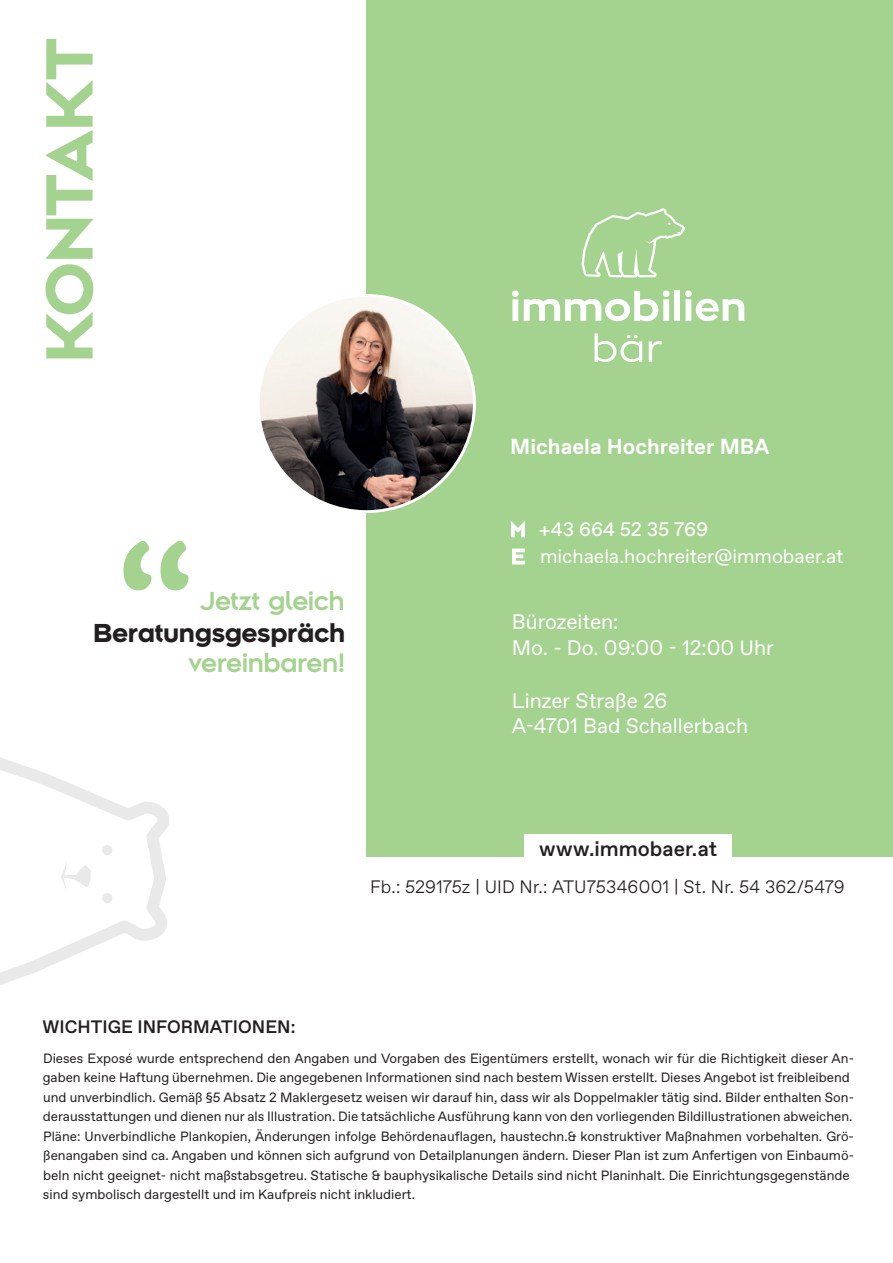
<style>
.page{position:relative;width:893px;height:1263px;background:#fff}
.page>*{position:absolute;margin:0;border:0;box-sizing:border-box;transform-origin:0 0}
.t1{font:700 63px "Bonn BF";letter-spacing:-.005em;color:#a4d28f}
.t2{font:500 24.6px "Bonn BF";letter-spacing:.005em;color:#a4d28f}
.t3{font:700 24.6px "Bonn BF";letter-spacing:.01em;color:#231f20}
.t4{font:700 21.75px "Favorit Pro";color:#fff}
.t5{font:21px/25px "Favorit Pro";letter-spacing:-.005em;color:#fff}
.t6{font:500 21px "Favorit Pro";color:#231f20}
.t7{font:19.5px "Favorit Pro";color:#fff}
.t8{font:19.5px "Favorit Pro";color:#fff}
.t9{font:300 18px "Favorit Pro";letter-spacing:.005em;color:#231f20}
.t10{font:500 18px "Favorit Pro";color:#231f20}
.t11{font:13.5px/19.5px "Favorit Pro";color:#231f20}
</style>
<div class="page">
<div style="left:366px;top:0;width:527px;height:857px;background:#a4d28f"></div>
<svg style="left:582px;top:208px;width:103px;height:69px"></svg>
<svg style="left:594px;top:333px;width:48px;height:29px"></svg>
<svg style="left:649px;top:341px;width:13px;height:21px"></svg>
<div style="left:674px;top:291px;width:6px;height:30px;background:#fff"></div>
<svg style="left:685px;top:290px;width:59px;height:31px"></svg>
<svg style="left:512px;top:290px;width:158px;height:31px"></svg>
<svg style="left:0;top:757px;width:169px;height:228px"></svg>
<div style="left:525px;top:834px;width:207px;height:35px;background:#fff"></div>
<svg style="left:123px;top:540px;width:66px;height:50px"></svg>
<svg style="left:511px;top:521px;width:14px;height:16px"></svg>
<svg style="left:512px;top:548px;width:13px;height:16px"></svg>
<img style="left:258px;top:295px;width:216px;height:217px;border-radius:108px">
<h1 class="t1" style="left:28px;top:362px;width:325px;rotate:-90deg">KONTAKT</h1>
<h2 class="t2" style="left:200px;top:585px;width:146px">Jetzt gleich</h2>
<h2 class="t3" style="left:94px;top:617px;width:253px">Beratungsgespräch</h2>
<h2 class="t2" style="left:188px;top:647px;width:158px">vereinbaren!</h2>
<h3 class="t4" style="left:510px;top:432px;width:261px">Michaela Hochreiter MBA</h3>
<h3 class="t8" style="left:539px;top:516px;width:170px">+43 664 52 35 769</h3>
<h3 class="t7" style="left:540px;top:544px;width:305px">michaela.hochreiter@immobaer.at</h3>
<h3 class="t5" style="left:512px;top:608px;width:263px;line-height:26.2px">Bürozeiten:<br>Mo. - Do. 09:00 - 12:00 Uhr</h3>
<h3 class="t5" style="left:512px;top:688px;width:238px">Linzer Straße 26<br>A-4701 Bad Schallerbach</h3>
<h3 class="t6" style="left:539px;top:834px;width:179px">www.immobaer.at</h3>
<h3 class="t9" style="left:370px;top:875px;width:476px">Fb.: 529175z | UID Nr.: ATU75346001 | St. Nr. 54 362/5479</h3>
<h3 class="t10" style="left:43px;top:1015px;width:254px">WICHTIGE INFORMATIONEN:</h3>
<p class="t11" style="left:43px;top:1048px;width:813px">Dieses Exposé wurde entsprechend den Angaben und Vorgaben des Eigentümers erstellt, wonach wir für die Richtigkeit dieser An&shy;gaben keine Haftung übernehmen. Die angegebenen Informationen sind nach bestem Wissen erstellt. Dieses Angebot ist freibleibend und unverbindlich. Gemäß §5 Absatz 2 Maklergesetz weisen wir darauf hin, dass wir als Doppelmakler tätig sind. Bilder enthalten Son&shy;derausstattungen und dienen nur als Illustration. Die tatsächliche Ausführung kann von den vorliegenden Bildillustrationen abweichen.<br>Pläne: Unverbindliche Plankopien, Änderungen infolge Behördenauflagen, haustechn.&amp; konstruktiver Maßnahmen vorbehalten. Grö&shy;ßenangaben sind ca. Angaben und können sich aufgrund von Detailplanungen ändern. Dieser Plan ist zum Anfertigen von Einbaumö&shy;beln nicht geeignet- nicht maßstabsgetreu. Statische &amp; bauphysikalische Details sind nicht Planinhalt. Die Einrichtungsgegenstände sind symbolisch dargestellt und im Kaufpreis nicht inkludiert.</p>
</div>
